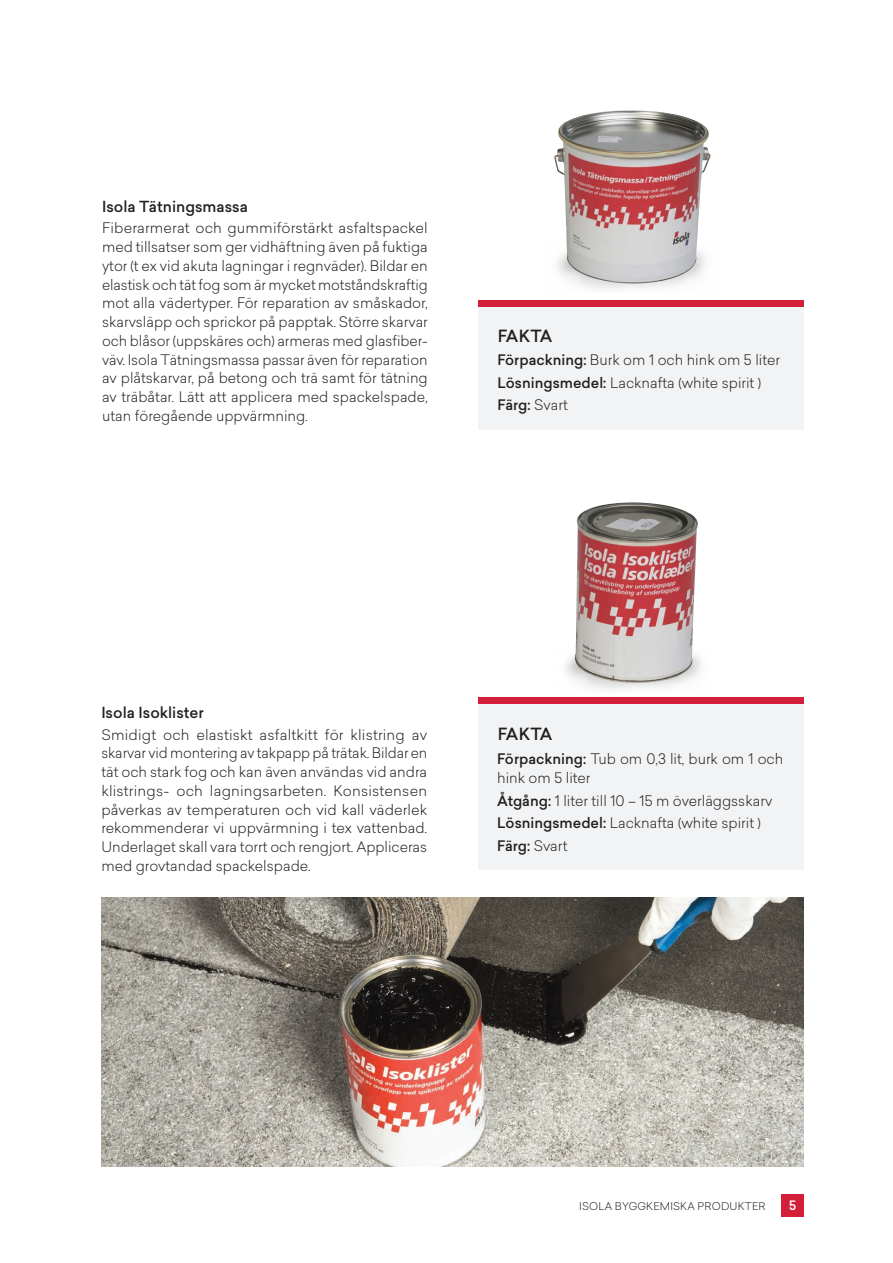
<style>
.page{position:relative;width:893px;height:1263px;background:#fff}
.page>*{position:absolute;margin:0;border:0;box-sizing:border-box;transform-origin:0 0}
.t1{font:500 16.5px "Sailec";letter-spacing:-.04em;color:#231f20}
.Subtitle{font:500 15px "Sailec";color:#231f20}
.Body_text{font:300 14.25px/18.8px "Sailec";color:#231f20;text-align:justify}
.Body_text-2{font:500 14.25px "Sailec";letter-spacing:-.005em;color:#231f20}
.t2{font:500 12.75px "Sailec";color:#fff}
.t3{font:300 10.5px "Sailec";letter-spacing:.02em;color:#231f20}
.s1{font-weight:500}
.s2{font-weight:300}
</style>
<div class="page">
<div style="left:781px;top:1194px;width:23px;height:23px;background:#d31e39"></div>
<img style="left:101px;top:897px;width:703px;height:269px">
<div style="left:478px;top:300px;width:326px;height:130px;background:#f2f3f4"></div>
<div style="left:478px;top:300px;width:326px;height:7px;background:#d31e39"></div>
<img style="left:554px;top:110px;width:157px;height:173px">
<div style="left:478px;top:697px;width:326px;height:173px;background:#f2f3f4"></div>
<div style="left:478px;top:697px;width:326px;height:7px;background:#d31e39"></div>
<img style="left:575px;top:502px;width:123px;height:181px">
<p class="Subtitle" style="left:102px;top:195px;width:147px">Isola Tätningsmassa</p>
<p class="Body_text" style="left:102px;top:218px;width:327px">Fiberarmerat och gummiförstärkt asfaltspackel med tillsatser som ger vidhäftning även på fuktiga ytor (t ex vid akuta lagningar i regnväder). Bildar en elastisk och tät fog som är mycket motståndskraftig mot alla vädertyper. För reparation av småskador, skarvsläpp och sprickor på papptak. Större skarvar och blåsor (uppskäres och) armeras med glasfiber&shy;väv. Isola Tätningsmassa passar även för reparation av plåtskarvar, på betong och trä samt för tätning av träbåtar. Lätt att applicera med spackelspade, utan föregående uppvärmning.</p>
<h3 class="t1" style="left:498px;top:324px;width:56px">FAKTA</h3>
<p class="Body_text" style="left:497px;top:350px;width:284px"><span class="s1">Förpackning:</span> Burk om 1 och hink om 5 liter</p>
<p class="Body_text" style="left:497px;top:373px;width:265px"><span class="s1">Lösningsmedel:</span> Lacknafta (white spirit )</p>
<p class="Body_text-2" style="left:497px;top:395px;width:72px">Färg: <span class="s2">Svart</span></p>
<p class="Subtitle" style="left:101px;top:702px;width:104px">Isola Isoklister</p>
<p class="Body_text" style="left:101px;top:725px;width:328px">Smidigt och elastiskt asfaltkitt för klistring av skarvar vid montering av takpapp på trätak. Bildar en tät och stark fog och kan även användas vid andra klistrings- och lagningsarbeten. Konsistensen påverkas av temperaturen och vid kall väderlek rekommenderar vi uppvärmning i tex vattenbad.<br>Underlaget skall vara torrt och rengjort. Appliceras med grovtandad spackelspade.</p>
<h3 class="t1" style="left:498px;top:722px;width:56px">FAKTA</h3>
<p class="Body_text" style="left:497px;top:749px;width:287px"><span class="s1">Förpackning:</span> Tub om 0,3 lit, burk om 1 och hink om 5 liter</p>
<p class="Body_text" style="left:497px;top:791px;width:277px"><span class="s1">Åtgång:</span> 1 liter till 10 – 15 m överläggsskarv</p>
<p class="Body_text" style="left:497px;top:813px;width:265px"><span class="s1">Lösningsmedel:</span> Lacknafta (white spirit )</p>
<p class="Body_text-2" style="left:497px;top:835px;width:72px">Färg: <span class="s2">Svart</span></p>
<p class="t3" style="left:579px;top:1198px;width:188px">ISOLA BYGGKEMISKA PRODUKTER</p>
<p class="t2" style="left:789px;top:1197px;width:9px">5</p>
</div>
